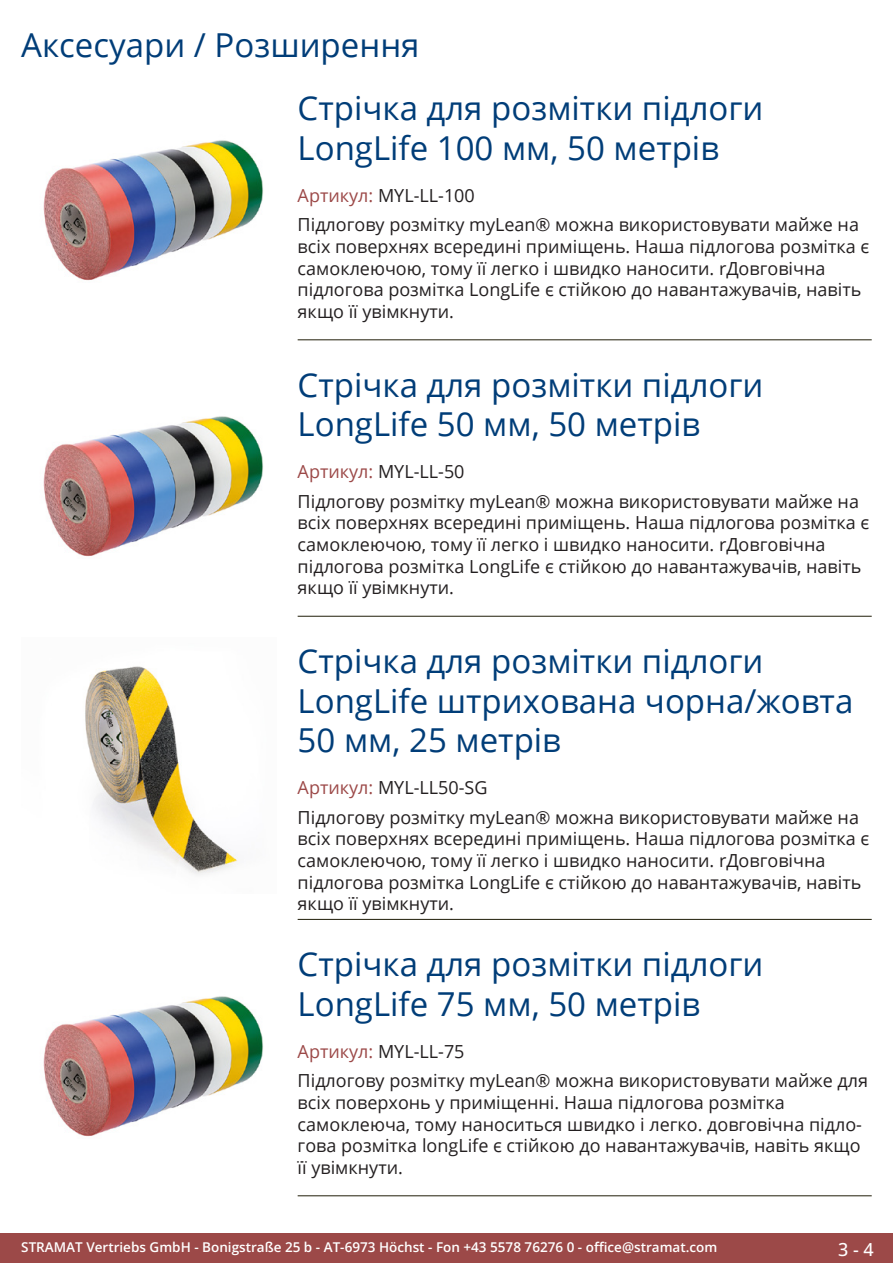
<style>
.page{position:relative;width:893px;height:1263px;background:#fff}
.page>*{position:absolute;margin:0;border:0;box-sizing:border-box;transform-origin:0 0}
.Produkttitel{font:33px/39.6px "Open Sans";color:#003d78}
.RastTitel{font:33px "Open Sans";color:#003d78}
.Beschreibung_Text{font:18px/21.6px "Open Sans";color:#231f20}
.TechDaten_Überschrif{font:18px "Open Sans";color:#231f20}
.t1{font:500 18px "Open Sans";color:#fff}
.t2{font:600 13.5px "Open Sans";color:#fff}
.s1{color:#9c4948}
</style>
<div class="page">
<div style="left:0;top:1233px;width:893px;height:30px;background:#9c4948"></div>
<hr style="left:298px;top:340px;width:574px;height:1px;background:#201d08">
<hr style="left:298px;top:616px;width:574px;height:1px;background:#201d08">
<hr style="left:298px;top:919px;width:574px;height:1px;background:#201d08">
<hr style="left:298px;top:1195px;width:574px;height:1px;background:#201d08">
<img style="left:43px;top:140px;width:220px;height:141px">
<img style="left:43px;top:416px;width:220px;height:141px">
<img style="left:85px;top:666px;width:153px;height:209px">
<img style="left:43px;top:996px;width:220px;height:141px">
<p class="RastTitel" style="left:21px;top:22px;width:400px">Аксесуари / Розширення</p>
<p class="Produkttitel" style="left:298px;top:88px;width:467px">Стрічка для розмітки підлоги<br>LongLife 100 мм, 50 метрів</p>
<p class="TechDaten_Überschrif" style="left:298px;top:183px;width:179px"><span class="s1">Артикул:</span> MYL-LL-100</p>
<p class="Beschreibung_Text" style="left:298px;top:214px;width:573px">Підлогову розмітку myLean® можна використовувати майже на всіх поверхнях всередині приміщень. Наша підлогова розмітка є самоклеючою, тому її легко і швидко наносити. rДовговічна підлогова розмітка LongLife є стійкою до навантажувачів, навіть якщо її увімкнути.</p>
<p class="Produkttitel" style="left:298px;top:364px;width:467px">Стрічка для розмітки підлоги<br>LongLife 50 мм, 50 метрів</p>
<p class="TechDaten_Überschrif" style="left:298px;top:459px;width:168px"><span class="s1">Артикул:</span> MYL-LL-50</p>
<p class="Beschreibung_Text" style="left:298px;top:490px;width:573px">Підлогову розмітку myLean® можна використовувати майже на всіх поверхнях всередині приміщень. Наша підлогова розмітка є самоклеючою, тому її легко і швидко наносити. rДовговічна підлогова розмітка LongLife є стійкою до навантажувачів, навіть якщо її увімкнути.</p>
<p class="Produkttitel" style="left:298px;top:640px;width:557px">Стрічка для розмітки підлоги<br>LongLife штрихована чорна/жовта<br>50 мм, 25 метрів</p>
<p class="TechDaten_Überschrif" style="left:298px;top:775px;width:191px"><span class="s1">Артикул:</span> MYL-LL50-SG</p>
<p class="Beschreibung_Text" style="left:298px;top:806px;width:573px">Підлогову розмітку myLean® можна використовувати майже на всіх поверхнях всередині приміщень. Наша підлогова розмітка є самоклеючою, тому її легко і швидко наносити. rДовговічна підлогова розмітка LongLife є стійкою до навантажувачів, навіть якщо її увімкнути.</p>
<p class="Produkttitel" style="left:298px;top:944px;width:467px">Стрічка для розмітки підлоги<br>LongLife 75 мм, 50 метрів</p>
<p class="TechDaten_Überschrif" style="left:298px;top:1039px;width:168px"><span class="s1">Артикул:</span> MYL-LL-75</p>
<p class="Beschreibung_Text" style="left:298px;top:1069px;width:572px">Підлогову розмітку myLean® можна використовувати майже для всіх поверхонь у приміщенні. Наша підлогова розмітка самоклеюча, тому наноситься швидко і легко. довговічна підло&shy;гова розмітка longLife є стійкою до навантажувачів, навіть якщо її увімкнути.</p>
<p class="t2" style="left:21px;top:1238px;width:698px">STRAMAT Vertriebs GmbH - Bonigstraße 25 b - AT-6973 Höchst - Fon +43 5578 76276 0 - office@stramat.com</p>
<p class="t1" style="left:838px;top:1237px;width:37px">3 - 4</p>
</div>
